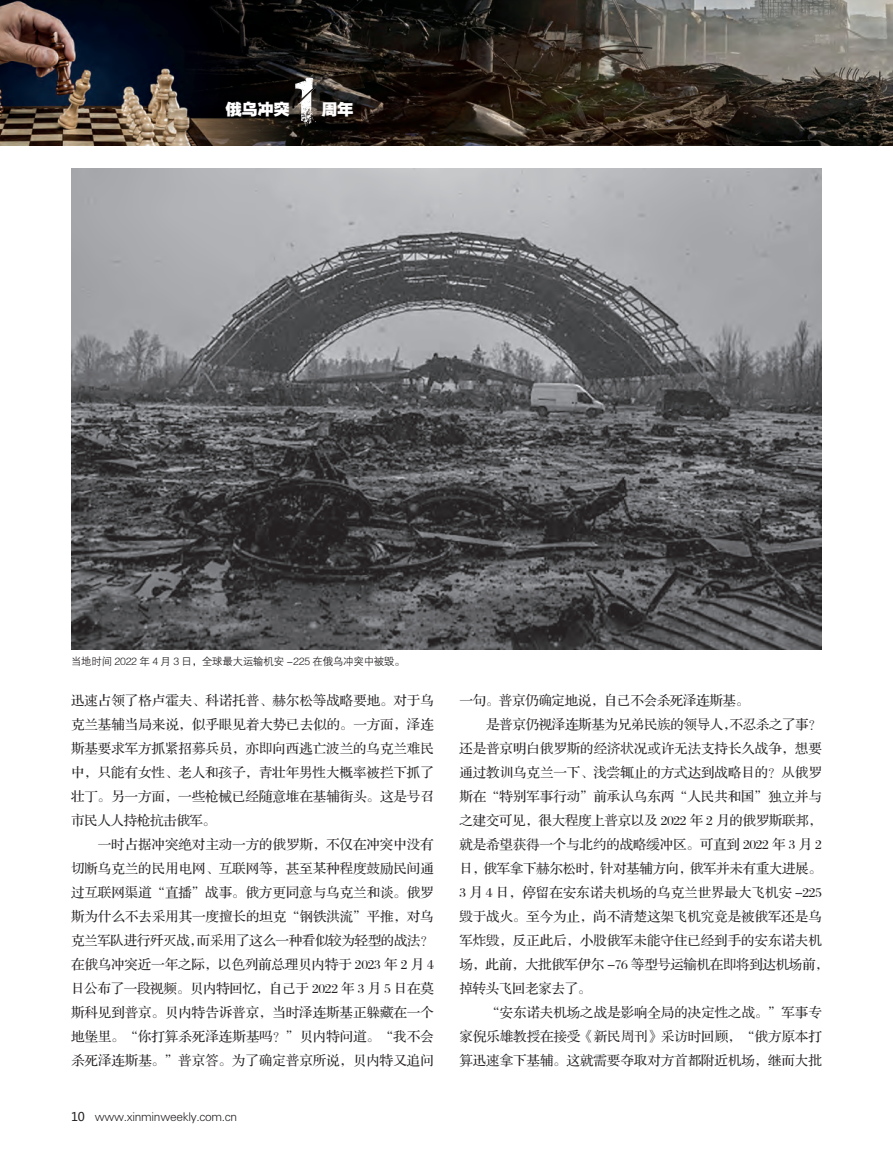
<style>
.page{position:relative;width:893px;height:1157px;background:#fff}
.page>*{position:absolute;margin:0;border:0;box-sizing:border-box;transform-origin:0 0}
.t1{font:16.5px "FZYDTHJW GB1 0";letter-spacing:-.025em;color:#fff}
.t2{font:13.5px "FZS3 JW GB1 0";letter-spacing:-.005em;color:#231f20}
.t3{font:13.5px "FZS3 JW GB1 0";letter-spacing:-.025em;color:#231f20}
.t4{font:12px "FZXH1 JW GB1 0";letter-spacing:-.025em;color:#231f20}
.t5{font:10.5px "FZZDXJW GB1 0";letter-spacing:-.025em;color:#231f20}
.s1{font-family:"Microsoft Ya Hei"}
</style>
<div class="page">
<img style="left:302px;top:0;width:591px;height:146px">
<img style="left:0;top:0;width:302px;height:146px">
<svg style="left:292px;top:78px;width:25px;height:50px"></svg>
<img style="left:71px;top:168px;width:751px;height:481px">
<p class="t1" style="left:225px;top:100px;width:66px">俄乌冲突</p>
<p class="t1" style="left:321px;top:100px;width:34px">周年</p>
<p class="t5" style="left:71px;top:656px;width:335px">当地时间 2022 年 4 月 3 日，全球最大运输机安 -225 在俄乌冲突中被毁。</p>
<p class="t2" style="left:71px;top:693px;width:364px">迅速占领了格卢霍夫、科诺托普、赫尔松等战略要地。对于乌</p>
<p class="t2" style="left:71px;top:717px;width:364px">克兰基辅当局来说，似乎眼见着大势已去似的。一方面，泽连</p>
<p class="t2" style="left:71px;top:741px;width:364px">斯基要求军方抓紧招募兵员，亦即向西逃亡波兰的乌克兰难民</p>
<p class="t2" style="left:71px;top:765px;width:364px">中，只能有女性、老人和孩子，青壮年男性大概率被拦下抓了</p>
<p class="t2" style="left:71px;top:789px;width:364px">壮丁。另一方面，一些枪械已经随意堆在基辅街头。这是号召</p>
<p class="t3" style="left:71px;top:813px;width:147px">市民人人持枪抗击俄军。</p>
<p class="t2" style="left:98px;top:837px;width:337px">一时占据冲突绝对主动一方的俄罗斯，不仅在冲突中没有</p>
<p class="t2" style="left:71px;top:861px;width:364px">切断乌克兰的民用电网、互联网等，甚至某种程度鼓励民间通</p>
<p class="t2" style="left:71px;top:885px;width:364px">过互联网渠道“直播”战事。俄方更同意与乌克兰和谈。俄罗</p>
<p class="t2" style="left:71px;top:909px;width:364px">斯为什么不去采用其一度擅长的坦克“钢铁洪流”平推，对乌</p>
<p class="t3" style="left:71px;top:933px;width:364px">克兰军队进行歼灭战，而采用了这么一种看似较为轻型的战法？</p>
<p class="t2" style="left:71px;top:957px;width:364px">在俄乌冲突近一年之际，以色列前总理贝内特于 2023 年 2 月 4</p>
<p class="t2" style="left:71px;top:981px;width:364px">日公布了一段视频。贝内特回忆，自己于 2022 年 3 月 5 日在莫</p>
<p class="t2" style="left:71px;top:1005px;width:364px">斯科见到普京。贝内特告诉普京，当时泽连斯基正躲藏在一个</p>
<p class="t2" style="left:71px;top:1029px;width:364px">地堡里。“你打算杀死泽连斯基吗？”贝内特问道。“我不会</p>
<p class="t2" style="left:71px;top:1053px;width:364px">杀死泽连斯基。”普京答。为了确定普京所说，贝内特又追问</p>
<p class="t4" style="left:71px;top:1109px;width:168px"><span class="s1">10</span> www.xinminweekly.com.cn</p>
<p class="t3" style="left:459px;top:693px;width:291px">一句。普京仍确定地说，自己不会杀死泽连斯基。</p>
<p class="t3" style="left:486px;top:717px;width:337px">是普京仍视泽连斯基为兄弟民族的领导人，不忍杀之了事？</p>
<p class="t2" style="left:459px;top:741px;width:364px">还是普京明白俄罗斯的经济状况或许无法支持长久战争，想要</p>
<p class="t2" style="left:459px;top:765px;width:364px">通过教训乌克兰一下、浅尝辄止的方式达到战略目的？从俄罗</p>
<p class="t2" style="left:459px;top:789px;width:364px">斯在“特别军事行动”前承认乌东两“人民共和国”独立并与</p>
<p class="t2" style="left:459px;top:813px;width:364px">之建交可见，很大程度上普京以及 2022 年 2 月的俄罗斯联邦，</p>
<p class="t2" style="left:459px;top:837px;width:364px">就是希望获得一个与北约的战略缓冲区。可直到 2022 年 3 月 2</p>
<p class="t3" style="left:459px;top:861px;width:364px">日，俄军拿下赫尔松时，针对基辅方向，俄军并未有重大进展。</p>
<p class="t2" style="left:459px;top:885px;width:364px">3 月 4 日，停留在安东诺夫机场的乌克兰世界最大飞机安 -225</p>
<p class="t2" style="left:459px;top:909px;width:364px">毁于战火。至今为止，尚不清楚这架飞机究竟是被俄军还是乌</p>
<p class="t2" style="left:459px;top:933px;width:364px">军炸毁，反正此后，小股俄军未能守住已经到手的安东诺夫机</p>
<p class="t3" style="left:459px;top:957px;width:371px">场，此前，大批俄军伊尔 -76 等型号运输机在即将到达机场前，</p>
<p class="t3" style="left:459px;top:981px;width:133px">掉转头飞回老家去了。</p>
<p class="t2" style="left:486px;top:1005px;width:337px">“安东诺夫机场之战是影响全局的决定性之战。”军事专</p>
<p class="t2" style="left:459px;top:1029px;width:364px">家倪乐雄教授在接受《新民周刊》采访时回顾，“俄方原本打</p>
<p class="t2" style="left:459px;top:1053px;width:364px">算迅速拿下基辅。这就需要夺取对方首都附近机场，继而大批</p>
</div>
